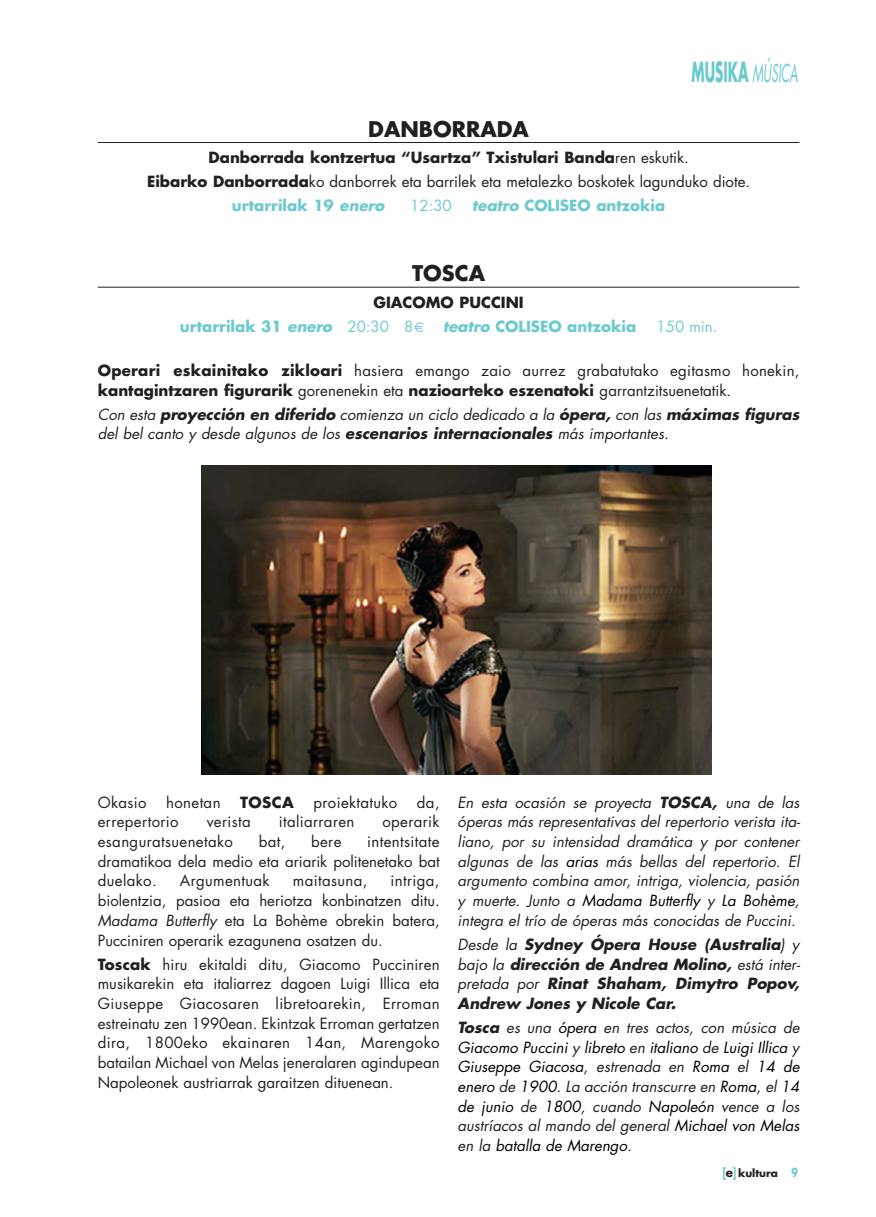
<style>
.page{position:relative;width:876px;height:1217px;background:#fff}
.page>*{position:absolute;margin:0;border:0;box-sizing:border-box;transform-origin:0 0}
.t1{font:700 27px "Futura";color:#6ccacd;scale:.5 1}
.t2{font:700 21px "Futura";color:#231f20}
.t3{font:15px/19.6px "Futura";color:#231f20;text-align:justify}
.t4{font:italic 15px/19.6px "Futura";color:#231f20}
.t5{font:italic 15px/19.6px "Futura";color:#000}
.t6{font:italic 700 15px/19.6px "Futura";color:#231f20}
.t7{font:700 15px/24px "Futura";color:#231f20}
.t8{font:15px "Futura";letter-spacing:.025em;color:#231f20}
.t9{font:700 15px "Futura";color:#6ccacd}
.t10{font:15px "Futura";color:#6ccacd}
.t11{font:700 10.5px "Futura";color:#231f20}
.s1{font-weight:400;font-size:24px}
.s2{font-weight:400}
.s3{font-weight:700}
.s4{font-style:italic}
.s5{color:#6ccacd}
.s6{font-style:italic;color:#6ccacd}
.s7{font-weight:400;color:#6ccacd}
.s8{color:#000}
.s9{font-weight:700;color:#231f20}
.s10{color:#231f20}
.s11{font-size:12px}
.s12{font-size:12px;color:#6ccacd}
</style>
<div class="page">
<div style="left:723px;top:1166px;width:4px;height:13px;border:2px solid #6ccacd"></div>
<div style="left:732px;top:1166px;width:4px;height:13px;border:2px solid #6ccacd"></div>
<hr style="left:98px;top:287px;width:701px;height:1px;background:#231f20">
<hr style="left:98px;top:142px;width:701px;height:1px;background:#231f20">
<img style="left:201px;top:465px;width:510px;height:308px">
<h1 class="t1" style="left:691px;top:59px;width:214px">MUSIKA <span class="s1">MÚSICA</span></h1>
<h2 class="t2" style="left:368px;top:119px;width:162px">DANBORRADA</h2>
<p class="t7" style="left:209px;top:147px;width:482px">Danborrada kontzertua “Usartza” Txistulari Banda<span class="s2">ren eskutik.</span></p>
<p class="t3" style="left:147px;top:173px;width:604px"><span class="s3">Eibarko Danborrada</span>ko danborrek eta barrilek eta metalezko boskotek lagunduko diote.</p>
<p class="t9" style="left:232px;top:199px;width:156px">urtarrilak 19 <span class="s4">enero</span></p>
<p class="t10" style="left:410px;top:199px;width:43px">12:30</p>
<p class="t9" style="left:472px;top:199px;width:195px"><span class="s4">teatro</span> COLISEO antzokia</p>
<h2 class="t2" style="left:412px;top:264px;width:75px">TOSCA</h2>
<p class="t7" style="left:180px;top:292px;width:345px;text-indent:193px">GIACOMO PUCCINI <span class="s5">urtarrilak 31</span> <span class="s6">enero</span> <span class="s7">20:30 8</span></p>
<p class="t9" style="left:443px;top:319px;width:195px"><span class="s4">teatro</span> COLISEO antzokia</p>
<p class="t10" style="left:657px;top:319px;width:62px">150 min.</p>
<p class="t3" style="left:98px;top:362px;width:703px"><span class="s3">Operari eskainitako zikloari</span> hasiera emango zaio aurrez grabatutako egitasmo honekin, <span class="s3">kantagintzaren figurarik</span> gorenenekin eta <span class="s3">nazioarteko eszenatoki</span> garrantzitsuenetatik.</p>
<p class="t4" style="left:98px;top:405px;width:706px">Con esta <span class="s3">proyección en diferido</span> comienza un ciclo dedicado a la <span class="s3">ópera,</span> con las <span class="s3">máximas figuras </span>del bel canto y desde algunos de los <span class="s3">escenarios internacionales</span> más importantes.</p>
<p class="t3" style="left:98px;top:793px;width:50px">Okasio</p>
<p class="t8" style="left:166px;top:795px;width:56px">honetan</p>
<p class="t7" style="left:240px;top:791px;width:55px">TOSCA</p>
<p class="t8" style="left:313px;top:795px;width:85px">proiektatuko</p>
<p class="t3" style="left:417px;top:793px;width:24px">da,</p>
<p class="t8" style="left:98px;top:814px;width:82px">errepertorio</p>
<p class="t8" style="left:207px;top:814px;width:46px">verista</p>
<p class="t8" style="left:279px;top:814px;width:77px">italiarraren</p>
<p class="t8" style="left:382px;top:814px;width:59px">operarik</p>
<p class="t8" style="left:98px;top:834px;width:137px">esanguratsuenetako</p>
<p class="t3" style="left:259px;top:832px;width:28px">bat,</p>
<p class="t3" style="left:311px;top:832px;width:32px">bere</p>
<p class="t3" style="left:98px;top:832px;width:343px;text-indent:269px">intentsitate dramatikoa dela medio eta ariarik politenetako bat duelako.</p>
<p class="t8" style="left:180px;top:873px;width:91px">Argumentuak</p>
<p class="t8" style="left:293px;top:873px;width:76px">maitasuna,</p>
<p class="t3" style="left:98px;top:872px;width:343px;text-indent:293px">intriga, biolentzia, pasioa eta heriotza konbinatzen ditu.<br><span class="s4">Madama Butterfly</span> eta La Bohème obrekin batera, Pucciniren operarik ezagunena osatzen du.</p>
<p class="t3" style="left:98px;top:955px;width:343px"><span class="s3">Toscak</span> hiru ekitaldi ditu, Giacomo Pucciniren musikarekin eta italiarrez dagoen Luigi Illica eta Giuseppe Giacosaren libretoarekin, Erroman estreinatu zen 1990ean. Ekintzak Erroman gertatzen dira, 1800eko ekainaren 14an, Marengoko batailan Michael von Melas jeneralaren agindupean Napoleonek austriarrak garaitzen dituenean.</p>
<p class="t4" style="left:458px;top:793px;width:346px;text-align:justify">En esta ocasión se proyecta <span class="s3">TOSCA,</span> una de las óperas más representativas del repertorio verista ita&shy;liano, por su intensidad dramática y por contener algunas de las <span class="s8">arias</span> más bellas del repertorio. El argumento combina amor, intriga, violencia, pasión y muerte. J unto a <span class="s8">Madama Butterfly</span> y <span class="s8">La Bohème</span>, integra el trío de óperas más conocidas de Puccini.</p>
<p class="t6" style="left:458px;top:935px;width:346px"><span class="s2">Desde la</span> Sydney Ópera House (Australia<span class="s2">) y bajo la</span> dirección de Andrea Molino, <span class="s2">está inter&shy;pretada por</span> Rinat Shaham, Dimytro Popov, Andrew Jones y Nicole Car.</p>
<p class="t5" style="left:458px;top:1018px;width:346px"><span class="s9">Tosca</span> <span class="s10">es una</span> ópera <span class="s10">en tres actos, con música de </span>Giacomo Puccini <span class="s10">y</span> libreto <span class="s10">en</span> italiano <span class="s10">de</span> Luigi Illica <span class="s10">y </span>Giuseppe Giacosa<span class="s10">, estrenada en</span> Roma <span class="s10">el</span> 14 de enero <span class="s10">de</span> 1900<span class="s10">. La acción transcurre en</span> Roma<span class="s10">, el</span> 14 de junio <span class="s10">de</span> 1800<span class="s10">, cuando</span> Napoleón <span class="s10">vence a los austríacos al mando del general</span> Michael von Melas <span class="s10">en la</span> batalla de Marengo<span class="s10">.</span></p>
<p class="t11" style="left:726px;top:1167px;width:74px"><span class="s11">e</span> kultura <span class="s12">9</span></p>
</div>
